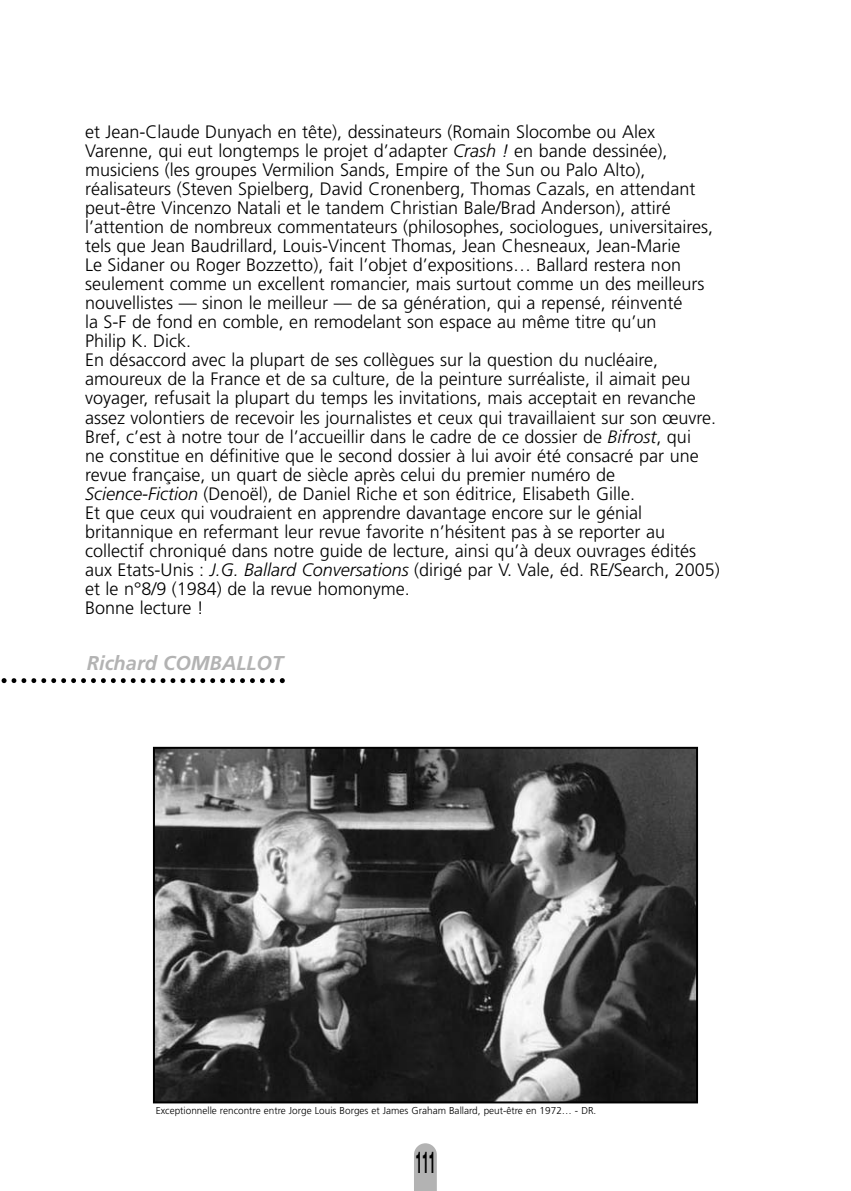
<style>
.page{position:relative;width:851px;height:1191px;background:#fff}
.page>*{position:absolute;margin:0;border:0;box-sizing:border-box;transform-origin:0 0}
.t1{font:700 condensed 28.2px "Helvetica";color:#000;scale:.43 1}
.t2{font:italic 700 20px "Frutiger";color:#b3b3b3}
.t3{font:300 18px/19px "Frutiger";color:#000}
.t4{font:300 10px "Frutiger";color:#000}
.s1{font-style:italic}
</style>
<div class="page">
<svg style="left:414px;top:1143px;width:23px;height:48px"></svg>
<img style="left:156px;top:750px;width:539px;height:350px">
<div style="left:153px;top:747px;width:545px;height:356px;border:2px solid #000"></div>
<svg style="left:2px;top:678px;width:283px;height:5px"></svg>
<p class="t3" style="left:85px;top:124px;width:636px">et Jean-Claude Dunyach en tête), dessinateurs (Romain Slocombe ou Alex Varenne, qui eut longtemps le projet d’adapter <span class="s1">Crash !</span> en bande dessinée), musiciens (les groupes Vermilion Sands, Empire of the Sun ou Palo Alto), réalisateurs (Steven Spielberg, David Cronenberg, Thomas Cazals, en attendant peut-être Vincenzo Natali et le tandem Christian Bale/Brad Anderson), attiré l’attention de nombreux commentateurs (philosophes, sociologues, universitaires, tels que Jean Baudrillard, Louis-Vincent Thomas, Jean Chesneaux, Jean-Marie<br>Le Sidaner ou Roger Bozzetto), fait l’objet d’expositions… Ballard restera non seulement comme un excellent romancier, mais surtout comme un des meilleurs nouvellistes — sinon le meilleur — de sa génération, qui a repensé, réinventé<br>la S-F de fond en comble, en remodelant son espace au même titre qu’un<br>Philip K. Dick.<br>En désaccord avec la plupart de ses collègues sur la question du nucléaire, amoureux de la France et de sa culture, de la peinture surréaliste, il aimait peu voyager, refusait la plupart du temps les invitations, mais acceptait en revanche assez volontiers de recevoir les journalistes et ceux qui travaillaient sur son œuvre.<br>Bref, c’est à notre tour de l’accueillir dans le cadre de ce dossier de <span class="s1">Bifrost</span>, qui<br>ne constitue en définitive que le second dossier à lui avoir été consacré par une revue française, un quart de siècle après celui du premier numéro de <span class="s1">Science-Fiction</span> (Denoël), de Daniel Riche et son éditrice, Elisabeth Gille.<br>Et que ceux qui voudraient en apprendre davantage encore sur le génial britannique en refermant leur revue favorite n’hésitent pas à se reporter au collectif chroniqué dans notre guide de lecture, ainsi qu’à deux ouvrages édités aux Etats-Unis : <span class="s1">J.G. Ballard Conversations</span> (dirigé par V. Vale, éd. RE/Search, 2005) et le n°8/9 (1984) de la revue homonyme.<br>Bonne lecture !</p>
<p class="t2" style="left:87px;top:655px;width:198px">Richard COMBALLOT</p>
<p class="t4" style="left:156px;top:1107px;width:442px">Exceptionnelle rencontre entre Jorge Louis Borges et James Graham Ballard, peut-être en 1972… - DR.</p>
<p class="t1" style="left:416px;top:1146px;width:47px">111</p>
</div>
